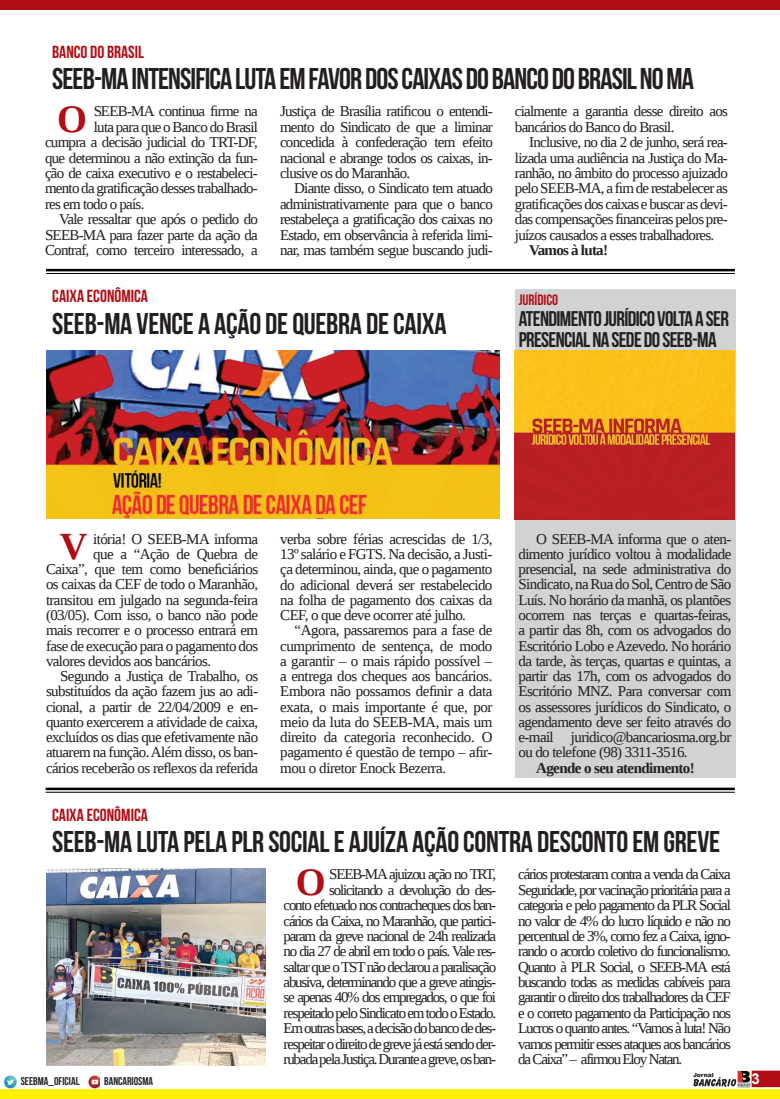
<style>
.page{position:relative;width:780px;height:1099px;background:#fff}
.page>*{position:absolute;margin:0;border:0;box-sizing:border-box;transform-origin:0 0}
.t1{font:700 38.5px "Liberation Serif";color:#b00d15}
.t2{font:700 38.25px "Liberation Serif";color:#b00d15}
.t3{font:30px "Bebas Neue";letter-spacing:-.01em;color:#231f20}
.t4{font:30px "Bebas Neue";letter-spacing:-.03em;color:#231f20}
.t5{font:21.25px/21.2px "Bebas Neue";letter-spacing:-.03em;color:#231f20}
.t6{font:17.5px "Bebas Neue";color:#b00d15}
.t7{font:15px/15.2px "Liberation Serif";letter-spacing:-.05em;color:#231f20;text-align:justify}
.t8{font:15px/15.4px "Liberation Serif";letter-spacing:-.08em;color:#231f20;text-align:right}
.t9{font:700 15px "Liberation Serif";letter-spacing:-.04em;color:#231f20}
.t10{font:15px "Bebas Neue";color:#b00d15}
.t11{font:700 15px "Arial";color:#fff}
.t12{font:11.25px "Bebas Neue";color:#231f20}
.t13{font:900 6px "Arial";color:#231f20}
</style>
<div class="page">
<svg style="left:693px;top:1070px;width:87px;height:18px"></svg>
<div style="left:0;top:1089px;width:780px;height:9px;background:#fff101"></div>
<div style="left:0;top:0;width:780px;height:10px;background:#b00d15"></div>
<img style="left:4px;top:1075px;width:13px;height:13px">
<img style="left:88px;top:1075px;width:12px;height:13px">
<hr style="left:46px;top:269px;width:689px;height:2px;background:#000">
<hr style="left:46px;top:273px;width:689px;height:1px;background:#000">
<div style="left:515px;top:289px;width:220px;height:488px;background:#d1d2d4"></div>
<hr style="left:46px;top:787px;width:688px;height:3px;background:#000">
<hr style="left:46px;top:791px;width:688px;height:1px;background:#000">
<img style="left:46px;top:350px;width:453px;height:168px">
<img style="left:515px;top:350px;width:219px;height:169px">
<img style="left:46px;top:868px;width:219px;height:197px">
<p class="t6" style="left:52px;top:42px;width:93px">BANCO DO BRASIL</p>
<h3 class="t4" style="left:52px;top:63px;width:643px">SEEB-MA INTENSIFICA LUTA EM FAVOR DOS CAIXAS DO BANCO DO BRASIL NO MA</h3>
<h1 class="t1" style="left:57px;top:93px;width:31px">O</h1>
<p class="t7" style="left:94px;top:104px;width:166px">SEEB-MA continua firme na</p>
<p class="t7" style="left:280px;top:104px;width:214px">Justiça de Brasília ratificou o entendi&shy;mento do Sindicato de que a liminar concedida à confederação tem efeito nacional e abrange todos os caixas, in&shy;clusive os do Maranhão.</p>
<p class="t7" style="left:280px;top:181px;width:214px;text-indent:14px">Diante disso, o Sindicato tem atuado administrativamente para que o banco restabeleça a gratificação dos caixas no Estado, em observância à referida limi&shy;nar, mas também segue buscando judi-</p>
<p class="t7" style="left:515px;top:104px;width:214px">cialmente a garantia desse direito aos bancários do Banco do Brasil.</p>
<p class="t7" style="left:515px;top:134px;width:214px;text-indent:14px">Inclusive, no dia 2 de junho, será rea&shy;lizada uma audiência na Justiça do Ma&shy;ranhão, no âmbito do processo ajuizado pelo SEEB-MA, a fim de restabelecer as gratificações dos caixas e buscar as devi&shy;das compensações financeiras pelos pre&shy;juízos causados a esses trabalhadores.</p>
<p class="t9" style="left:529px;top:240px;width:80px">Vamos à luta!</p>
<p class="t7" style="left:94px;top:119px;width:166px">luta para que o Banco do Brasil</p>
<p class="t7" style="left:45px;top:134px;width:214px">cumpra a decisão judicial do TRT-DF,</p>
<p class="t7" style="left:45px;top:150px;width:214px">que determinou a não extinção da fun-</p>
<p class="t7" style="left:45px;top:165px;width:214px">ção de caixa executivo e o restabeleci-</p>
<p class="t7" style="left:45px;top:181px;width:214px">mento da gratificação desses trabalhado-</p>
<p class="t7" style="left:45px;top:196px;width:101px">res em todo o país.</p>
<p class="t7" style="left:59px;top:211px;width:200px">Vale ressaltar que após o pedido do</p>
<p class="t7" style="left:45px;top:227px;width:214px">SEEB-MA para fazer parte da ação da</p>
<p class="t7" style="left:45px;top:242px;width:214px">Contraf, como terceiro interessado, a</p>
<p class="t6" style="left:52px;top:286px;width:97px">CAIXA ECONÔMICA</p>
<h3 class="t3" style="left:52px;top:307px;width:396px">SEEB-MA VENCE A AÇÃO DE QUEBRA DE CAIXA</h3>
<p class="t10" style="left:518px;top:291px;width:41px">JURÍDICO</p>
<h3 class="t5" style="left:518px;top:307px;width:212px">ATENDIMENTO JURÍDICO VOLTA A SER<br>PRESENCIAL NA SEDE DO SEEB-MA</h3>
<h2 class="t2" style="left:60px;top:520px;width:29px">V</h2>
<p class="t7" style="left:93px;top:531px;width:166px">itória! O SEEB-MA informa</p>
<p class="t7" style="left:93px;top:546px;width:166px">que a “Ação de Quebra de</p>
<p class="t7" style="left:46px;top:561px;width:214px">Caixa”, que tem como beneficiários</p>
<p class="t7" style="left:46px;top:576px;width:214px">os caixas da CEF de todo o Maranhão,</p>
<p class="t7" style="left:46px;top:592px;width:214px">transitou em julgado na segunda-feira</p>
<p class="t7" style="left:46px;top:607px;width:214px">(03/05). Com isso, o banco não pode</p>
<p class="t7" style="left:46px;top:622px;width:214px">mais recorrer e o processo entrará em</p>
<p class="t7" style="left:46px;top:637px;width:214px">fase de execução para o pagamento dos</p>
<p class="t7" style="left:46px;top:653px;width:167px">valores devidos aos bancários.</p>
<p class="t7" style="left:60px;top:668px;width:199px">Segundo a Justiça de Trabalho, os</p>
<p class="t7" style="left:46px;top:683px;width:214px">substituídos da ação fazem jus ao adi-</p>
<p class="t7" style="left:46px;top:698px;width:214px">cional, a partir de 22/04/2009 e en-</p>
<p class="t7" style="left:46px;top:714px;width:214px">quanto exercerem a atividade de caixa,</p>
<p class="t7" style="left:46px;top:729px;width:214px">excluídos os dias que efetivamente não</p>
<p class="t7" style="left:46px;top:744px;width:214px">atuarem na função. Além disso, os ban-</p>
<p class="t7" style="left:46px;top:760px;width:214px">cários receberão os reflexos da referida</p>
<p class="t7" style="left:280px;top:531px;width:214px">verba sobre férias acrescidas de 1/3, 13º salário e FGTS. Na decisão, a Justi&shy;ça determinou, ainda, que o pagamento do adicional deverá ser restabelecido na folha de pagamento dos caixas da CEF, o que deve ocorrer até julho.</p>
<p class="t7" style="left:280px;top:622px;width:214px;text-indent:14px">“Agora, passaremos para a fase de cumprimento de sentença, de modo a garantir – o mais rápido possível – a entrega dos cheques aos bancários.<br>Embora não possamos definir a data exata, o mais importante é que, por meio da luta do SEEB-MA, mais um direito da categoria reconhecido. O pagamento é questão de tempo – afir&shy;mou o diretor Enock Bezerra.</p>
<p class="t7" style="left:518px;top:531px;width:214px;text-indent:18px">O SEEB-MA informa que o aten&shy;dimento jurídico voltou à modalidade presencial, na sede administrativa do Sindicato, na Rua do Sol, Centro de São Luís. No horário da manhã, os plantões ocorrem nas terças e quartas-feiras, a partir das 8h, com os advogados do Escritório Lobo e Azevedo. No horário da tarde, às terças, quartas e quintas, a partir das 17h, com os advogados do Escritório MNZ. Para conversar com os assessores jurídicos do Sindicato, o agendamento deve ser feito através do e-mail juridico@bancariosma.org.br ou do telefone (98) 3311-3516.</p>
<p class="t9" style="left:536px;top:757px;width:160px">Agende o seu atendimento!</p>
<p class="t6" style="left:52px;top:805px;width:97px">CAIXA ECONÔMICA</p>
<h3 class="t3" style="left:52px;top:825px;width:669px">SEEB-MA LUTA PELA PLR SOCIAL E AJUÍZA AÇÃO CONTRA DESCONTO EM GREVE</h3>
<h1 class="t1" style="left:296px;top:855px;width:31px">O</h1>
<p class="t8" style="left:283px;top:866px;width:214px">SEEB-MA ajuizou ação no TRT, solicitando a devolução do des-<br>conto efetuado nos contracheques dos ban&shy;cários da Caixa, no Maranhão, que partici&shy;param da greve nacional de 24h realizada no dia 27 de abril em todo o país. Vale res&shy;saltar que o TST não declarou a paralisação abusiva, determinando que a greve atingis&shy;se apenas 40% dos empregados, o que foi respeitado pelo Sindicato em todo o Estado.<br>Em outras bases, a decisão do banco de des&shy;respeitar o direito de greve já está sendo der&shy;rubada pela Justiça. Durante a greve, os ban-</p>
<p class="t7" style="left:518px;top:866px;width:214px">cários protestaram contra a venda da Caixa Seguridade, por vacinação prioritária para a categoria e pelo pagamento da PLR Social no valor de 4% do lucro líquido e não no percentual de 3%, como fez a Caixa, igno&shy;rando o acordo coletivo do funcionalismo.<br>Quanto à PLR Social, o SEEB-MA está buscando todas as medidas cabíveis para garantir o direito dos trabalhadores da CEF e o correto pagamento da Participação nos Lucros o quanto antes. “Vamos à luta! Não vamos permitir esses ataques aos bancários da Caixa” – afirmou Eloy Natan.</p>
<p class="t12" style="left:21px;top:1075px;width:60px">SEEBMA_OFICIAL</p>
<p class="t12" style="left:104px;top:1075px;width:50px">BANCARIOSMA</p>
<p class="t13" style="left:693px;top:1070px;width:22px">Jornal</p>
<p class="t11" style="left:751px;top:1068px;width:10px">3</p>
</div>
